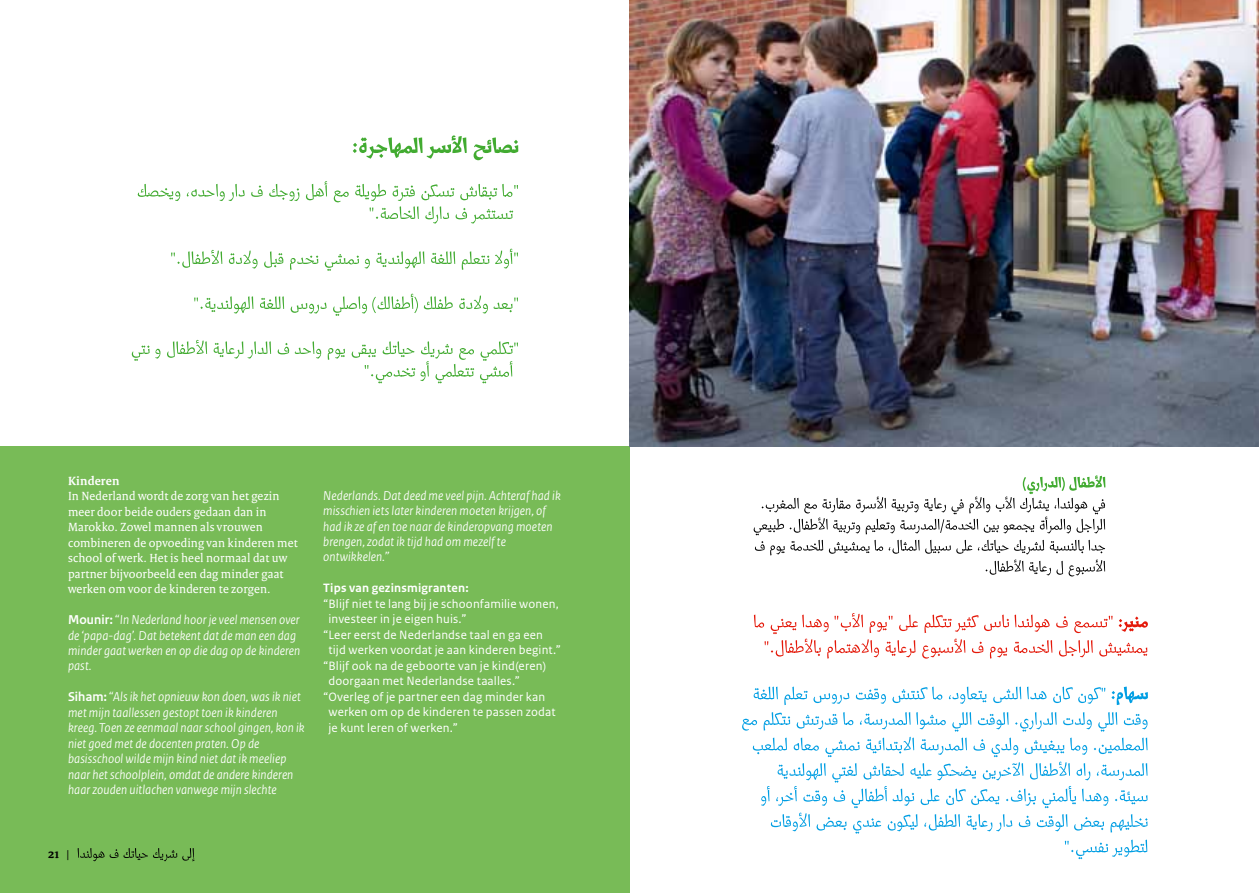
<style>
.page{position:relative;width:1259px;height:893px;background:#fff}
.page>*{position:absolute;margin:0;border:0;box-sizing:border-box;transform-origin:0 0}
.t1{font:italic 13.5px/15.5px "Rijksoverheid Sans Heading";letter-spacing:.01em;color:#fff}
.t2{font:700 13.5px "Rijksoverheid Serif";color:#000}
.t3{font:12.75px "Rijksoverheid Sans Text";letter-spacing:.01em;color:#fff}
.t4{font:12.75px/15.5px "Rijksoverheid Serif";letter-spacing:.01em;color:#fff}
.t5{font:700 12.75px "Rijksoverheid Sans Text";letter-spacing:.015em;color:#fff}
.t6{font:700 12.75px "Rijksoverheid Serif";letter-spacing:.01em;color:#fff}
.s1{font-weight:700;font-style:normal}
.s2{font-family:"Rijksoverheid Sans Text";font-weight:400;font-size:12px}
</style>
<div class="page">
<div style="left:0;top:446px;width:629px;height:447px;background:#78bb57"></div>
<svg style="left:132px;top:340px;width:386px;height:43px"></svg>
<svg style="left:194px;top:294px;width:324px;height:22px"></svg>
<svg style="left:171px;top:249px;width:347px;height:22px"></svg>
<svg style="left:138px;top:181px;width:380px;height:43px"></svg>
<svg style="left:353px;top:135px;width:165px;height:25px"></svg>
<svg style="left:1065px;top:840px;width:82px;height:19px"></svg>
<svg style="left:742px;top:712px;width:405px;height:122px"></svg>
<svg style="left:753px;top:687px;width:395px;height:18px"></svg>
<svg style="left:754px;top:613px;width:394px;height:46px"></svg>
<svg style="left:753px;top:475px;width:352px;height:101px"></svg>
<img style="left:629px;top:0;width:630px;height:446px">
<svg style="left:78px;top:848px;width:116px;height:13px"></svg>
<p class="t6" style="left:68px;top:473px;width:53px">Kinderen</p>
<p class="t4" style="left:68px;top:488px;width:231px">In Nederland wordt de zorg van het gezin meer door beide ouders gedaan dan in Marokko. Zowel mannen als vrouwen combineren de opvoeding van kinderen met school of werk. Het is heel normaal dat uw partner bijvoorbeeld een dag minder gaat werken om voor de kinderen te zorgen.</p>
<p class="t1" style="left:68px;top:612px;width:234px"><span class="s1">Mounir:</span> “In Nederland hoor je veel mensen over de ‘papa-dag’. Dat betekent dat de man een dag minder gaat werken en op die dag op de kinderen past.</p>
<p class="t1" style="left:68px;top:689px;width:238px"><span class="s1">Siham:</span> “Als ik het opnieuw kon doen, was ik niet met mijn taallessen gestopt toen ik kinderen kreeg. Toen ze eenmaal naar school gingen, kon ik niet goed met de docenten praten. Op de basisschool wilde mijn kind niet dat ik meeliep naar het schoolplein, omdat de andere kinderen haar zouden uitlachen vanwege mijn slechte</p>
<p class="t1" style="left:323px;top:488px;width:239px">Nederlands. Dat deed me veel pijn. Achteraf had ik misschien iets later kinderen moeten krijgen, of had ik ze af en toe naar de kinderopvang moeten brengen, zodat ik tijd had om mezelf te ontwikkelen.”</p>
<p class="t5" style="left:323px;top:581px;width:147px">Tips van gezinsmigranten:</p>
<p class="t3" style="left:323px;top:596px;width:237px">“Blijf niet te lang bij je schoonfamilie wonen,</p>
<p class="t3" style="left:328px;top:612px;width:140px">investeer in je eigen huis.”</p>
<p class="t3" style="left:323px;top:627px;width:221px">“Leer eerst de Nederlandse taal en ga een</p>
<p class="t3" style="left:328px;top:643px;width:234px">tijd werken voordat je aan kinderen begint.”</p>
<p class="t3" style="left:323px;top:658px;width:224px">“Blijf ook na de geboorte van je kind(eren)</p>
<p class="t3" style="left:328px;top:674px;width:193px">doorgaan met Nederlandse taalles.”</p>
<p class="t3" style="left:323px;top:689px;width:224px">“Overleg of je partner een dag minder kan</p>
<p class="t3" style="left:328px;top:705px;width:229px">werken om op de kinderen te passen zodat</p>
<p class="t3" style="left:328px;top:720px;width:131px">je kunt leren of werken.”</p>
<p class="t2" style="left:48px;top:845px;width:23px">21 <span class="s2">|</span></p>
</div>
